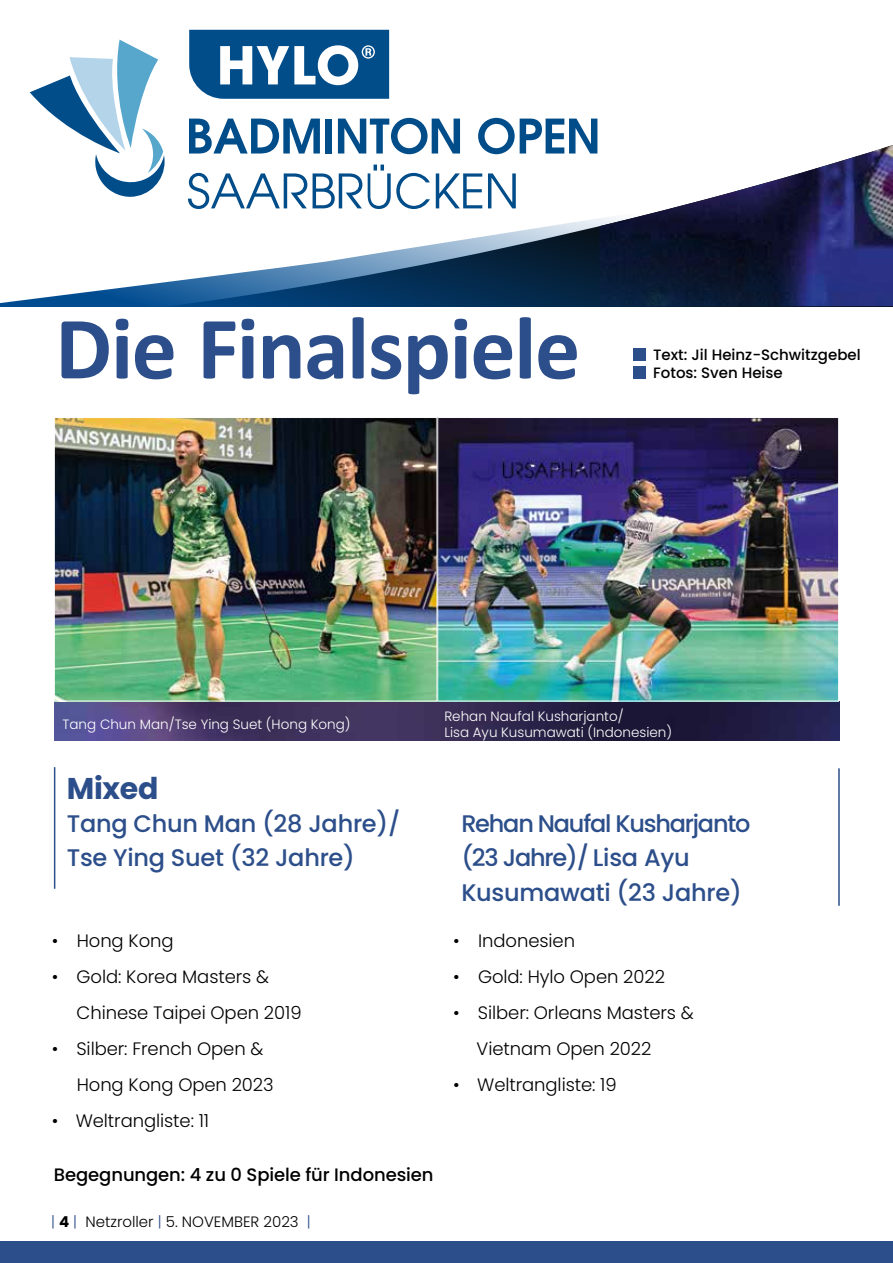
<style>
.page{position:relative;width:893px;height:1263px;background:#fff}
.page>*{position:absolute;margin:0;border:0;box-sizing:border-box;transform-origin:0 0}
.t1{font:700 90px "Calibri";letter-spacing:-.015em;color:#2c4e8a}
.t2{font:700 30px "Poppins";letter-spacing:-.01em;color:#2c4e8a}
.t3{font:500 24px/34.5px "Poppins";letter-spacing:-.05em;color:#2c4e8a}
.t4{font:500 24px/34.5px "Poppins";letter-spacing:-.01em;color:#2c4e8a}
.t5{font:300 18px/36px "Poppins";letter-spacing:-.005em;color:#000}
.t6{font:500 18px "Poppins";letter-spacing:-.005em;color:#000}
.t7{font:500 15px "Poppins";color:#000}
.t8{font:300 15px "Poppins";color:#000}
.t9{font:300 13.5px/16.2px "Poppins";color:#fff}
.s1{color:#2c4e8a}
.s2{font-weight:700}
</style>
<div class="page">
<div style="left:0;top:1242px;width:893px;height:21px;background:#2c4e8a"></div>
<svg style="left:0;top:53px;width:893px;height:253px"></svg>
<svg style="left:189px;top:119px;width:131px;height:35px"></svg>
<div style="left:326px;top:119px;width:6px;height:35px;background:#004d8a"></div>
<svg style="left:338px;top:118px;width:122px;height:36px"></svg>
<svg style="left:478px;top:118px;width:119px;height:36px"></svg>
<svg style="left:188px;top:173px;width:119px;height:36px"></svg>
<svg style="left:313px;top:173px;width:49px;height:35px"></svg>
<svg style="left:368px;top:165px;width:62px;height:44px"></svg>
<svg style="left:436px;top:173px;width:46px;height:35px"></svg>
<svg style="left:488px;top:173px;width:28px;height:35px"></svg>
<svg style="left:30px;top:40px;width:135px;height:157px"></svg>
<svg style="left:189px;top:30px;width:200px;height:69px"></svg>
<img style="left:54px;top:701px;width:786px;height:39px">
<div style="left:634px;top:348px;width:12px;height:13px;background:#2c4e8a"></div>
<hr style="left:54px;top:767px;width:1px;height:122px;background:#2c4e8a">
<hr style="left:838px;top:768px;width:2px;height:138px;background:#2c4e8a">
<img style="left:56px;top:419px;width:379px;height:280px">
<div style="left:54px;top:417px;width:383px;height:284px;border:1px solid #fff"></div>
<img style="left:439px;top:419px;width:398px;height:280px">
<div style="left:437px;top:417px;width:402px;height:284px;border:1px solid #fff"></div>
<div style="left:634px;top:366px;width:12px;height:13px;background:#2c4e8a"></div>
<h1 class="t1" style="left:55px;top:291px;width:526px">Die Finalspiele</h1>
<p class="t7" style="left:653px;top:346px;width:209px">Text: Jil Heinz-Schwitzgebel</p>
<p class="t7" style="left:653px;top:364px;width:131px">Fotos: Sven Heise</p>
<p class="t9" style="left:63px;top:716px;width:289px">Tang Chun Man/Tse Ying Suet (Hong Kong)</p>
<p class="t9" style="left:444px;top:708px;width:229px">Rehan Naufal Kusharjanto/<br>Lisa Ayu Kusumawati (Indonesien)</p>
<h2 class="t2" style="left:67px;top:771px;width:93px">Mixed</h2>
<h3 class="t4" style="left:67px;top:806px;width:335px">Tang Chun Man (28 Jahre)/<br>Tse Ying Suet (32 Jahre)</h3>
<p class="t5" style="left:52px;top:923px;width:123px">• Hong Kong</p>
<p class="t5" style="left:77px;top:959px;width:226px;text-indent:-25px">• Gold: Korea Masters &amp;<br>Chinese Taipei Open 2019</p>
<p class="t5" style="left:77px;top:1031px;width:198px;text-indent:-25px">• Silber: French Open &amp;<br>Hong Kong Open 2023</p>
<p class="t5" style="left:52px;top:1103px;width:159px">• Weltrangliste: 11</p>
<p class="t6" style="left:54px;top:1164px;width:381px">Begegnungen: 4 zu 0 Spiele für Indonesien</p>
<p class="t8" style="left:51px;top:1213px;width:261px"><span class="s1">|</span> <span class="s2">4</span> <span class="s1">|</span> Netzroller <span class="s1">|</span> 5. NOVEMBER 2023 <span class="s1">|</span></p>
<h3 class="t3" style="left:461px;top:806px;width:291px">Rehan Naufal Kusharjanto (23 Jahre)/ Lisa Ayu<br>Kusumawati (23 Jahre)</h3>
<p class="t5" style="left:453px;top:923px;width:123px">• Indonesien</p>
<p class="t5" style="left:453px;top:959px;width:213px">• Gold: Hylo Open 2022</p>
<p class="t5" style="left:477px;top:995px;width:219px;text-indent:-23px">• Silber: Orleans Masters &amp;<br>Vietnam Open 2022</p>
<p class="t5" style="left:453px;top:1067px;width:165px">• Weltrangliste: 19</p>
</div>
